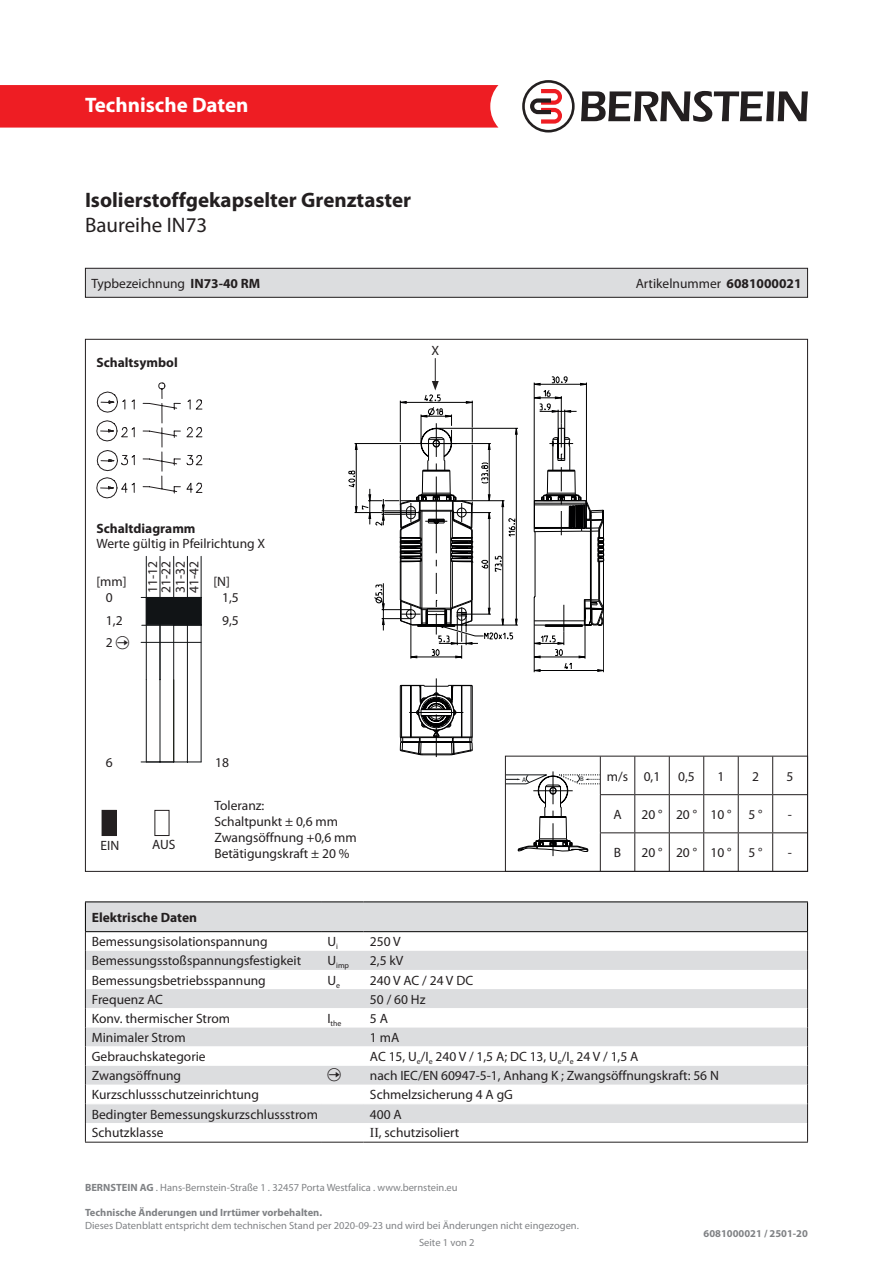
<style>
.page{position:relative;width:893px;height:1263px;background:#fff}
.page>*{position:absolute;margin:0;border:0;box-sizing:border-box;transform-origin:0 0}
.t1{font:700 21px "Myriad Pro";color:#231f20}
.t2{font:700 21px "Myriad Pro";color:#fff}
.t3{font:21px "Myriad Pro";color:#231f20}
.t4{font:13.5px/13px "Myriad Pro";color:#231f20}
.t5{font:700 13.5px "Myriad Pro";color:#231f20}
.t6{font:10.5px "Myriad Pro";color:#808285}
.t7{font:700 10.5px "Myriad Pro";color:#808285}
.t8{font:7.8px "Myriad Pro";color:#231f20}
.t9{font:6.75px "Myriad Pro";color:#111416}
.s1{font-weight:700}
.s2{font-family:"Times New Roman"}
</style>
<div class="page">
<div style="left:0;top:85px;width:498px;height:43px;background:#ee1d23"></div>
<svg style="left:581px;top:91px;width:227px;height:31px"></svg>
<svg style="left:522px;top:80px;width:53px;height:53px"></svg>
<svg style="left:96px;top:382px;width:106px;height:116px"></svg>
<hr style="left:160px;top:556px;width:1px;height:124px;background:#111416">
<hr style="left:160px;top:680px;width:1px;height:82px;background:#111416">
<hr style="left:141px;top:762px;width:46px;height:1px;background:#111416">
<hr style="left:173px;top:625px;width:1px;height:137px;background:#111416">
<hr style="left:187px;top:625px;width:1px;height:137px;background:#111416">
<svg style="left:187px;top:762px;width:14px;height:1px"></svg>
<hr style="left:146px;top:597px;width:1px;height:83px;background:#111416">
<svg style="left:141px;top:597px;width:61px;height:29px"></svg>
<hr style="left:146px;top:680px;width:1px;height:82px;background:#111416">
<hr style="left:146px;top:556px;width:1px;height:41px;background:#111416">
<hr style="left:173px;top:556px;width:1px;height:69px;background:#111416">
<hr style="left:187px;top:556px;width:1px;height:41px;background:#111416">
<hr style="left:201px;top:625px;width:1px;height:137px;background:#111416">
<hr style="left:201px;top:556px;width:1px;height:41px;background:#111416">
<div style="left:187px;top:597px;width:14px;height:28px;background:#111416"></div>
<div style="left:146px;top:597px;width:41px;height:28px;background:#111416"></div>
<hr style="left:141px;top:642px;width:60px;height:1px;background:#111416">
<hr style="left:142px;top:625px;width:60px;height:1px;background:#111416">
<div style="left:102px;top:810px;width:14px;height:25px;background:#231f20"></div>
<div style="left:102px;top:810px;width:15px;height:26px;border:1px solid #231f20"></div>
<div style="left:154px;top:810px;width:15px;height:26px;border:1px solid #231f20"></div>
<hr style="left:600px;top:756px;width:1px;height:38px;background:#231f20">
<hr style="left:634px;top:756px;width:1px;height:38px;background:#231f20">
<hr style="left:669px;top:756px;width:1px;height:38px;background:#231f20">
<hr style="left:703px;top:756px;width:1px;height:38px;background:#231f20">
<hr style="left:738px;top:756px;width:1px;height:38px;background:#231f20">
<hr style="left:772px;top:756px;width:1px;height:38px;background:#231f20">
<hr style="left:600px;top:794px;width:35px;height:1px;background:#231f20">
<hr style="left:600px;top:795px;width:1px;height:37px;background:#231f20">
<hr style="left:635px;top:794px;width:34px;height:1px;background:#231f20">
<hr style="left:634px;top:795px;width:1px;height:37px;background:#231f20">
<hr style="left:669px;top:794px;width:35px;height:1px;background:#231f20">
<hr style="left:669px;top:795px;width:1px;height:37px;background:#231f20">
<hr style="left:704px;top:794px;width:34px;height:1px;background:#231f20">
<hr style="left:703px;top:795px;width:1px;height:37px;background:#231f20">
<hr style="left:738px;top:794px;width:35px;height:1px;background:#231f20">
<hr style="left:738px;top:795px;width:1px;height:37px;background:#231f20">
<hr style="left:773px;top:794px;width:34px;height:1px;background:#231f20">
<hr style="left:772px;top:795px;width:1px;height:37px;background:#231f20">
<hr style="left:600px;top:832px;width:35px;height:1px;background:#231f20">
<hr style="left:600px;top:833px;width:1px;height:38px;background:#231f20">
<hr style="left:635px;top:832px;width:34px;height:1px;background:#231f20">
<hr style="left:634px;top:833px;width:1px;height:38px;background:#231f20">
<hr style="left:669px;top:832px;width:35px;height:1px;background:#231f20">
<hr style="left:669px;top:833px;width:1px;height:38px;background:#231f20">
<hr style="left:704px;top:832px;width:34px;height:1px;background:#231f20">
<hr style="left:703px;top:833px;width:1px;height:38px;background:#231f20">
<hr style="left:738px;top:832px;width:35px;height:1px;background:#231f20">
<hr style="left:738px;top:833px;width:1px;height:38px;background:#231f20">
<hr style="left:773px;top:832px;width:34px;height:1px;background:#231f20">
<hr style="left:772px;top:833px;width:1px;height:38px;background:#231f20">
<hr style="left:553px;top:823px;width:1px;height:33px;background:#000001">
<hr style="left:553px;top:771px;width:1px;height:33px;background:#000001">
<svg style="left:507px;top:774px;width:93px;height:78px"></svg>
<div style="left:505px;top:756px;width:303px;height:116px;border:1px solid #231f20"></div>
<hr style="left:436px;top:727px;width:1px;height:30px;background:#000001">
<svg style="left:348px;top:358px;width:256px;height:397px"></svg>
<div style="left:85px;top:268px;width:722px;height:29px;background:#dcdddf"></div>
<div style="left:85px;top:268px;width:723px;height:30px;border:1px solid #231f20"></div>
<hr style="left:85px;top:1142px;width:236px;height:1px;background:#231f20">
<hr style="left:321px;top:1142px;width:43px;height:1px;background:#231f20">
<hr style="left:364px;top:1142px;width:444px;height:1px;background:#231f20">
<hr style="left:85px;top:901px;width:236px;height:1px;background:#000">
<hr style="left:321px;top:901px;width:43px;height:1px;background:#000">
<hr style="left:364px;top:901px;width:444px;height:1px;background:#000">
<svg style="left:85px;top:902px;width:723px;height:240px"></svg>
<h1 class="t2" style="left:85px;top:91px;width:165px">Technische Daten</h1>
<p class="t1" style="left:85px;top:186px;width:328px">Isolierstoffgekapselter Grenztaster</p>
<p class="t3" style="left:85px;top:212px;width:124px">Baureihe IN73</p>
<p class="t4" style="left:91px;top:276px;width:170px">Typbezeichnung <span class="s1">IN73-40 RM</span></p>
<p class="t4" style="left:636px;top:276px;width:167px">Artikelnummer <span class="s1">6081000021</span></p>
<p class="t5" style="left:96px;top:354px;width:83px">Schaltsymbol</p>
<p class="t5" style="left:96px;top:520px;width:101px">Schaltdiagramm</p>
<p class="t4" style="left:96px;top:537px;width:170px">Werte gültig in Pfeilrichtung X</p>
<p class="t4" style="left:96px;top:575px;width:32px">[mm]</p>
<p class="t4" style="left:106px;top:591px;width:8px">0</p>
<p class="t4" style="left:106px;top:614px;width:18px">1,2</p>
<p class="t4" style="left:106px;top:635px;width:8px">2</p>
<p class="t4" style="left:146px;top:593px;width:33px;rotate:-90deg">11-12<br>21-22</p>
<p class="t4" style="left:173px;top:593px;width:33px;line-height:13.5px;rotate:-90deg">31-32<br>41-42</p>
<p class="t4" style="left:213px;top:575px;width:18px">[N]</p>
<p class="t4" style="left:222px;top:614px;width:18px">9,5</p>
<p class="t4" style="left:222px;top:591px;width:18px">1,5</p>
<p class="t4" style="left:106px;top:755px;width:8px">6</p>
<p class="t4" style="left:101px;top:839px;width:20px">EIN</p>
<p class="t4" style="left:152px;top:837px;width:25px">AUS</p>
<p class="t4" style="left:215px;top:755px;width:15px">18</p>
<p class="t4" style="left:214px;top:798px;width:52px">Toleranz:</p>
<p class="t4" style="left:214px;top:814px;width:125px">Schaltpunkt ± 0,6 mm</p>
<p class="t4" style="left:214px;top:831px;width:144px">Zwangsöffnung +0,6 mm</p>
<p class="t4" style="left:214px;top:847px;width:137px">Betätigungskraft ± 20 %</p>
<p class="t4" style="left:432px;top:344px;width:9px">X</p>
<p class="t9" style="left:522px;top:775px;width:6px">A</p>
<p class="t9" style="left:580px;top:775px;width:5px">B</p>
<p class="t4" style="left:607px;top:769px;width:23px">m/s</p>
<p class="t4" style="left:644px;top:769px;width:18px">0,1</p>
<p class="t4" style="left:678px;top:769px;width:18px">0,5</p>
<p class="t4" style="left:717px;top:769px;width:8px">1</p>
<p class="t4" style="left:752px;top:769px;width:8px">2</p>
<p class="t4" style="left:786px;top:769px;width:8px">5</p>
<p class="t4" style="left:613px;top:807px;width:10px">A</p>
<p class="t4" style="left:641px;top:807px;width:23px">20 °</p>
<p class="t4" style="left:676px;top:807px;width:23px">20 °</p>
<p class="t4" style="left:710px;top:807px;width:23px">10 °</p>
<p class="t4" style="left:748px;top:807px;width:16px">5 °</p>
<p class="t4" style="left:788px;top:807px;width:6px">-</p>
<p class="t4" style="left:614px;top:846px;width:9px">B</p>
<p class="t4" style="left:641px;top:846px;width:23px">20 °</p>
<p class="t4" style="left:676px;top:846px;width:23px">20 °</p>
<p class="t4" style="left:710px;top:846px;width:23px">10 °</p>
<p class="t4" style="left:748px;top:846px;width:16px">5 °</p>
<p class="t4" style="left:788px;top:846px;width:6px">-</p>
<p class="t5" style="left:92px;top:908px;width:107px">Elektrische Daten</p>
<p class="t4" style="left:92px;top:935px;width:177px">Bemessungsisolationspannung</p>
<p class="t4" style="left:327px;top:935px;width:12px">U<sub>i</sub></p>
<p class="t4" style="left:370px;top:935px;width:32px">250 V</p>
<p class="t4" style="left:92px;top:954px;width:211px">Bemessungsstoßspannungsfestigkeit</p>
<p class="t8" style="left:327px;top:961px;width:23px"><sup>U</sup>imp</p>
<p class="t4" style="left:370px;top:954px;width:35px">2,5 kV</p>
<p class="t4" style="left:92px;top:973px;width:176px">Bemessungsbetriebsspannung</p>
<p class="t4" style="left:327px;top:973px;width:14px">U<sub>e</sub></p>
<p class="t4" style="left:370px;top:973px;width:105px">240 V AC / 24 V DC</p>
<p class="t4" style="left:92px;top:992px;width:73px">Frequenz AC</p>
<p class="t4" style="left:370px;top:992px;width:57px">50 / 60 Hz</p>
<p class="t4" style="left:92px;top:1011px;width:140px">Konv. thermischer Strom</p>
<p class="t8" style="left:327px;top:1018px;width:16px"><sup>I</sup>the</p>
<p class="t4" style="left:370px;top:1011px;width:20px">5 A</p>
<p class="t4" style="left:92px;top:1031px;width:95px">Minimaler Strom</p>
<p class="t4" style="left:370px;top:1031px;width:31px">1 mA</p>
<p class="t4" style="left:92px;top:1050px;width:115px">Gebrauchskategorie</p>
<p class="t4" style="left:370px;top:1050px;width:270px">AC 15, U<sub>e</sub>/I<sub>e</sub> 240 V / 1,5 A; DC 13, U<sub>e</sub>/I<sub>e</sub> 24 V / 1,5 A</p>
<p class="t4" style="left:92px;top:1069px;width:91px">Zwangsöffnung</p>
<p class="t4" style="left:370px;top:1069px;width:350px">nach IEC/EN 60947-5-1, Anhang K ; Zwangsöffnungskraft: 56 N</p>
<p class="t4" style="left:92px;top:1088px;width:169px">Kurzschlussschutzeinrichtung</p>
<p class="t4" style="left:370px;top:1088px;width:145px">Schmelzsicherung 4 A gG</p>
<p class="t4" style="left:92px;top:1107px;width:228px">Bedingter Bemessungskurzschlussstrom</p>
<p class="t4" style="left:370px;top:1107px;width:33px">400 A</p>
<p class="t4" style="left:92px;top:1126px;width:73px">Schutzklasse</p>
<p class="t4" style="left:370px;top:1126px;width:91px"><span class="s2">II</span>, schutzisoliert</p>
<p class="t6" style="left:85px;top:1181px;width:374px"><span class="s1">BERNSTEIN AG</span> . Hans-Bernstein-Straße 1 . 32457 Porta Westfalica . www.bernstein.eu</p>
<p class="t7" style="left:85px;top:1206px;width:239px">Technische Änderungen und Irrtümer vorbehalten.</p>
<p class="t6" style="left:85px;top:1219px;width:495px">Dieses Datenblatt entspricht dem technischen Stand per 2020-09-23 und wird bei Änderungen nicht eingezogen.</p>
<p class="t6" style="left:419px;top:1236px;width:57px">Seite 1 von 2</p>
<p class="t7" style="left:704px;top:1227px;width:106px">6081000021 / 2501-20</p>
</div>
